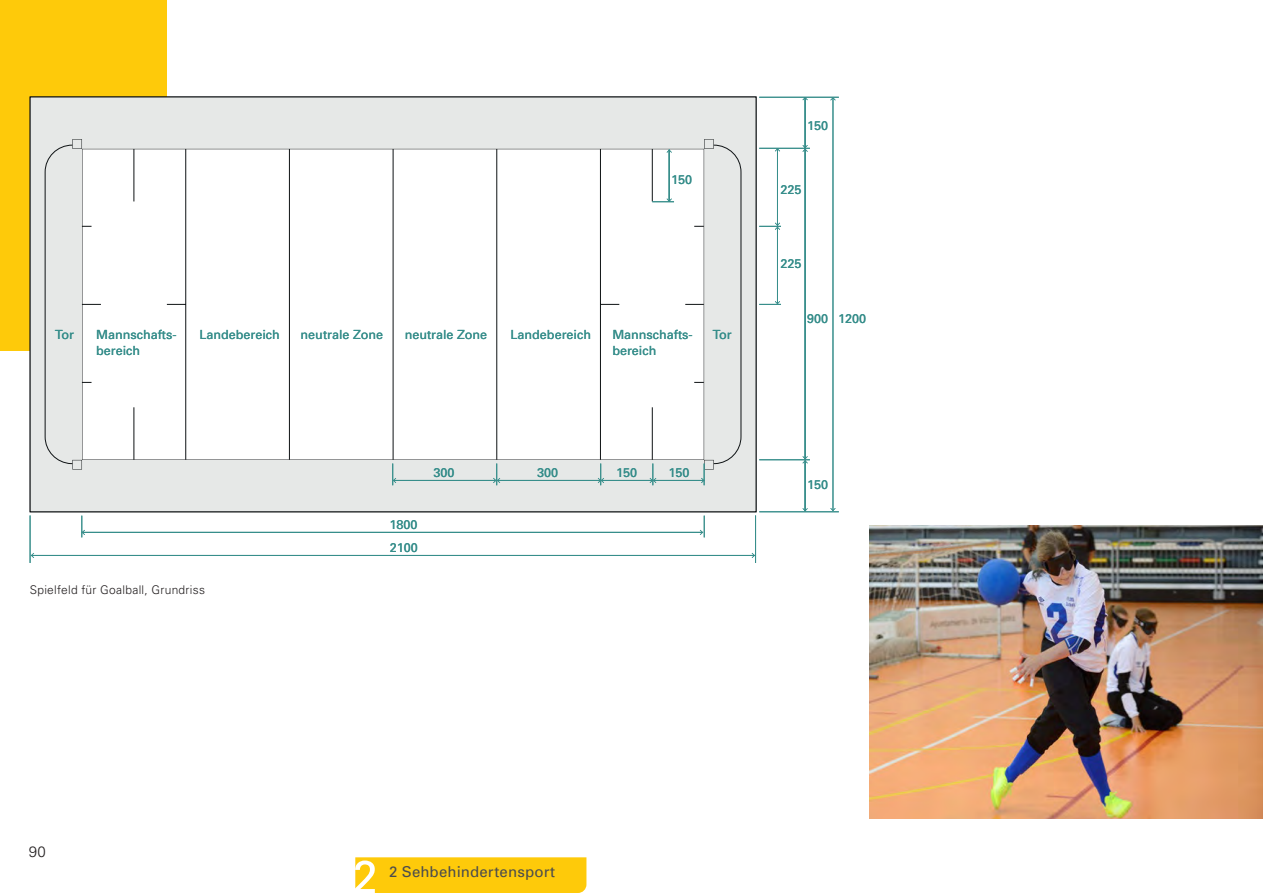
<style>
.page{position:relative;width:1263px;height:893px;background:#fff}
.page>*{position:absolute;margin:0;border:0;box-sizing:border-box;transform-origin:0 0}
.t1{font:15px "Univers";letter-spacing:.01em;color:#4b4c4d}
.t2{font:300 15px "Univers";color:#231f20}
.t3{font:12.6px/15.5px "Univers";color:#378e8b}
.t4{font:300 12px "Univers";letter-spacing:.025em;color:#231f20}
</style>
<div class="page">
<div style="left:0;top:0;width:167px;height:350px;background:#feca0a"></div>
<div style="left:30px;top:97px;width:726px;height:415px;background:#e6e8e7;border:1px solid #0e1214"></div>
<div style="left:101px;top:149px;width:584px;height:311px;background:#fff"></div>
<hr style="left:185px;top:149px;width:1px;height:311px;background:#0e1214">
<hr style="left:289px;top:149px;width:1px;height:311px;background:#0e1214">
<hr style="left:393px;top:149px;width:1px;height:311px;background:#0e1214">
<hr style="left:496px;top:149px;width:1px;height:311px;background:#0e1214">
<hr style="left:600px;top:149px;width:1px;height:311px;background:#0e1214">
<hr style="left:134px;top:407px;width:1px;height:53px;background:#0e1214">
<hr style="left:134px;top:149px;width:1px;height:52px;background:#0e1214">
<svg style="left:167px;top:304px;width:18px;height:1px"></svg>
<hr style="left:652px;top:149px;width:1px;height:52px;background:#0e1214">
<hr style="left:652px;top:407px;width:1px;height:53px;background:#0e1214">
<svg style="left:601px;top:304px;width:18px;height:1px"></svg>
<svg style="left:45px;top:139px;width:56px;height:330px"></svg>
<hr style="left:82px;top:532px;width:620px;height:1px;background:#378e8b">
<svg style="left:81px;top:516px;width:4px;height:21px"></svg>
<svg style="left:700px;top:516px;width:5px;height:21px"></svg>
<hr style="left:32px;top:555px;width:722px;height:1px;background:#378e8b">
<hr style="left:759px;top:148px;width:51px;height:1px;background:#378e8b">
<hr style="left:805px;top:98px;width:1px;height:50px;background:#378e8b">
<hr style="left:833px;top:98px;width:1px;height:412px;background:#378e8b">
<hr style="left:759px;top:459px;width:51px;height:1px;background:#378e8b">
<hr style="left:759px;top:511px;width:80px;height:1px;background:#378e8b">
<hr style="left:805px;top:149px;width:1px;height:310px;background:#378e8b">
<svg style="left:802px;top:145px;width:6px;height:7px"></svg>
<hr style="left:777px;top:149px;width:1px;height:76px;background:#378e8b">
<hr style="left:777px;top:227px;width:1px;height:77px;background:#378e8b">
<svg style="left:759px;top:301px;width:22px;height:4px"></svg>
<svg style="left:759px;top:223px;width:22px;height:7px"></svg>
<hr style="left:805px;top:461px;width:1px;height:50px;background:#378e8b">
<svg style="left:802px;top:456px;width:6px;height:7px"></svg>
<hr style="left:759px;top:97px;width:80px;height:1px;background:#378e8b">
<hr style="left:669px;top:150px;width:1px;height:51px;background:#378e8b">
<svg style="left:652px;top:198px;width:22px;height:4px"></svg>
<svg style="left:667px;top:149px;width:5px;height:4px"></svg>
<hr style="left:654px;top:480px;width:50px;height:1px;background:#378e8b">
<svg style="left:685px;top:139px;width:56px;height:346px"></svg>
<hr style="left:602px;top:480px;width:50px;height:1px;background:#378e8b">
<svg style="left:650px;top:463px;width:6px;height:22px"></svg>
<hr style="left:394px;top:480px;width:102px;height:1px;background:#378e8b">
<hr style="left:498px;top:480px;width:102px;height:1px;background:#378e8b">
<svg style="left:598px;top:463px;width:6px;height:22px"></svg>
<hr style="left:30px;top:515px;width:1px;height:48px;background:#378e8b">
<hr style="left:755px;top:515px;width:1px;height:48px;background:#378e8b">
<svg style="left:493px;top:463px;width:7px;height:22px"></svg>
<svg style="left:392px;top:463px;width:4px;height:22px"></svg>
<img style="left:869px;top:526px;width:394px;height:292px">
<svg style="left:355px;top:857px;width:231px;height:36px;background:#fecc15"></svg>
<p class="t3" style="left:671px;top:172px;width:22px">150</p>
<p class="t3" style="left:96px;top:327px;width:82px">Mannschafts&shy;bereich</p>
<p class="t3" style="left:612px;top:327px;width:82px">Mannschafts&shy;bereich</p>
<p class="t3" style="left:55px;top:327px;width:20px">Tor</p>
<p class="t3" style="left:713px;top:327px;width:20px">Tor</p>
<p class="t3" style="left:199px;top:327px;width:82px">Landebereich</p>
<p class="t3" style="left:511px;top:327px;width:82px">Landebereich</p>
<p class="t3" style="left:301px;top:327px;width:84px">neutrale Zone</p>
<p class="t3" style="left:405px;top:327px;width:84px">neutrale Zone</p>
<p class="t4" style="left:30px;top:582px;width:177px">Spielfeld für Goalball, Grundriss</p>
<p class="t3" style="left:433px;top:464px;width:22px">300</p>
<p class="t3" style="left:537px;top:464px;width:22px">300</p>
<p class="t3" style="left:616px;top:464px;width:22px">150</p>
<p class="t3" style="left:668px;top:464px;width:22px">150</p>
<p class="t3" style="left:389px;top:516px;width:29px">1800</p>
<p class="t3" style="left:390px;top:540px;width:29px">2100</p>
<p class="t3" style="left:807px;top:118px;width:22px">150</p>
<p class="t3" style="left:780px;top:182px;width:22px">225</p>
<p class="t3" style="left:780px;top:256px;width:22px">225</p>
<p class="t3" style="left:807px;top:310px;width:22px">900</p>
<p class="t3" style="left:838px;top:310px;width:29px">1200</p>
<p class="t3" style="left:807px;top:477px;width:22px">150</p>
<p class="t2" style="left:29px;top:843px;width:19px">90</p>
<p class="t1" style="left:389px;top:863px;width:167px">2 Sehbehindertensport</p>
</div>
